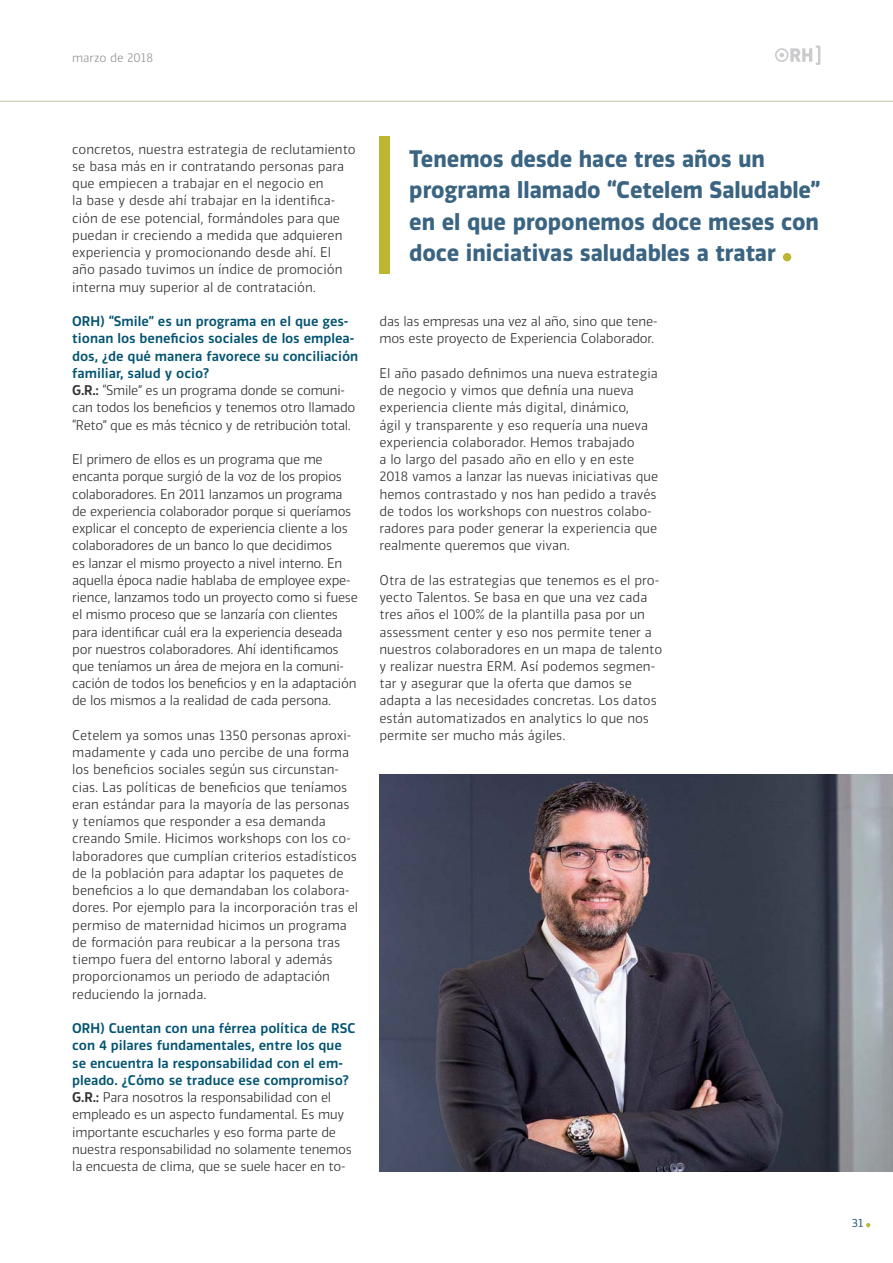
<style>
.page{position:relative;width:893px;height:1263px;background:#fff}
.page>*{position:absolute;margin:0;border:0;box-sizing:border-box;transform-origin:0 0}
.t1{font:700 22.5px/31.5px "Vinkel";color:#3a6481}
.t2{font:300 13.2px/17.2px "Vinkel";letter-spacing:-.01em;color:#323031}
.t3{font:500 13.2px/17.2px "Vinkel";color:#035472}
.t4{font:300 12px "Vinkel";color:#939598}
.t5{font:11.25px "Vinkel";color:#3a6481}
.s1{color:#323031}
.s2{font-weight:300;color:#323031}
.s3{font-weight:500;color:#035472}
.s4{font-weight:500}
</style>
<div class="page">
<svg style="left:775px;top:46px;width:45px;height:19px"></svg>
<svg style="left:866px;top:1223px;width:4px;height:4px"></svg>
<hr style="left:0;top:101px;width:893px;height:1px;background:#cecbaf">
<img style="left:379px;top:774px;width:514px;height:397px">
<div style="left:783px;top:253px;width:8px;height:8px;background:#bdb632;border-radius:50%"></div>
<div style="left:379px;top:136px;width:11px;height:138px;background:#bdb632"></div>
<p class="t4" style="left:72px;top:53px;width:83px">marzo de 2018</p>
<p class="t2" style="left:72px;top:141px;width:285px">concretos, nuestra estrategia de reclutamiento se basa más en ir contratando personas para que empiecen a trabajar en el negocio en<br>la base y desde ahí trabajar en la identifica&shy;ción de ese potencial, formándoles para que puedan ir creciendo a medida que adquieren experiencia y promocionando desde ahí. El año pasado tuvimos un índice de promoción interna muy superior al de contratación.</p>
<p class="t3" style="left:72px;top:314px;width:287px">ORH) “Smile” es un programa en el que ges&shy;tionan los beneficios sociales de los emplea&shy;dos, ¿de qué manera favorece su conciliación familiar, salud y ocio?<br><span class="s1">G.R.:</span> <span class="s2">“Smile” es un programa donde se comuni&shy;can todos los beneficios y tenemos otro llamado “Reto” que es más técnico y de retribución total.</span></p>
<p class="t2" style="left:72px;top:452px;width:287px">El primero de ellos es un programa que me encanta porque surgió de la voz de los propios colaboradores. En 2011 lanzamos un programa de experiencia colaborador porque si queríamos explicar el concepto de experiencia cliente a los colaboradores de un banco lo que decidimos<br>es lanzar el mismo proyecto a nivel interno. En aquella época nadie hablaba de employee expe&shy;rience, lanzamos todo un proyecto como si fuese el mismo proceso que se lanzaría con clientes para identificar cuál era la experiencia deseada por nuestros colaboradores. Ahí identificamos que teníamos un área de mejora en la comuni&shy;cación de todos los beneficios y en la adaptación de los mismos a la realidad de cada persona.</p>
<p class="t2" style="left:72px;top:727px;width:287px">Cetelem ya somos unas 1350 personas aproxi&shy;madamente y cada uno percibe de una forma los beneficios sociales según sus circunstan&shy;cias. Las políticas de beneficios que teníamos eran estándar para la mayoría de las personas y teníamos que responder a esa demanda creando Smile. Hicimos workshops con los co&shy;laboradores que cumplían criterios estadísticos de la población para adaptar los paquetes de beneficios a lo que demandaban los colabora&shy;dores. Por ejemplo para la incorporación tras el permiso de maternidad hicimos un programa de formación para reubicar a la persona tras tiempo fuera del entorno laboral y además proporcionamos un periodo de adaptación reduciendo la jornada.</p>
<p class="t2" style="left:72px;top:1021px;width:285px"><span class="s3">ORH) Cuentan con una férrea política de RSC con 4 pilares fundamentales, entre los que se encuentra la responsabilidad con el em&shy;pleado. ¿Cómo se traduce ese compromiso?<br></span><span class="s4">G.R.:</span> Para nosotros la responsabilidad con el empleado es un aspecto fundamental. Es muy importante escucharles y eso forma parte de nuestra responsabilidad no solamente tenemos la encuesta de clima, que se suele hacer en to-</p>
<h1 class="t1" style="left:409px;top:144px;width:412px">Tenemos desde hace tres años un programa llamado “Cetelem Saludable” en el que proponemos doce meses con doce iniciativas saludables a tratar</h1>
<p class="t2" style="left:379px;top:314px;width:279px">das las empresas una vez al año, sino que tene&shy;mos este proyecto de Experiencia Colaborador.</p>
<p class="t2" style="left:379px;top:365px;width:280px">El año pasado definimos una nueva estrategia de negocio y vimos que definía una nueva experiencia cliente más digital, dinámico,<br>ágil y transparente y eso requería una nueva experiencia colaborador. Hemos trabajado<br>a lo largo del pasado año en ello y en este 2018 vamos a lanzar las nuevas iniciativas que hemos contrastado y nos han pedido a través de todos los workshops con nuestros colabo&shy;radores para poder generar la experiencia que realmente queremos que vivan.</p>
<p class="t2" style="left:379px;top:572px;width:284px">Otra de las estrategias que tenemos es el pro&shy;yecto Talentos. Se basa en que una vez cada tres años el 100% de la plantilla pasa por un assessment center y eso nos permite tener a nuestros colaboradores en un mapa de talento y realizar nuestra ERM. Así podemos segmen&shy;tar y asegurar que la oferta que damos se adapta a las necesidades concretas. Los datos están automatizados en analytics lo que nos permite ser mucho más ágiles.</p>
<p class="t5" style="left:852px;top:1217px;width:13px">31</p>
</div>
